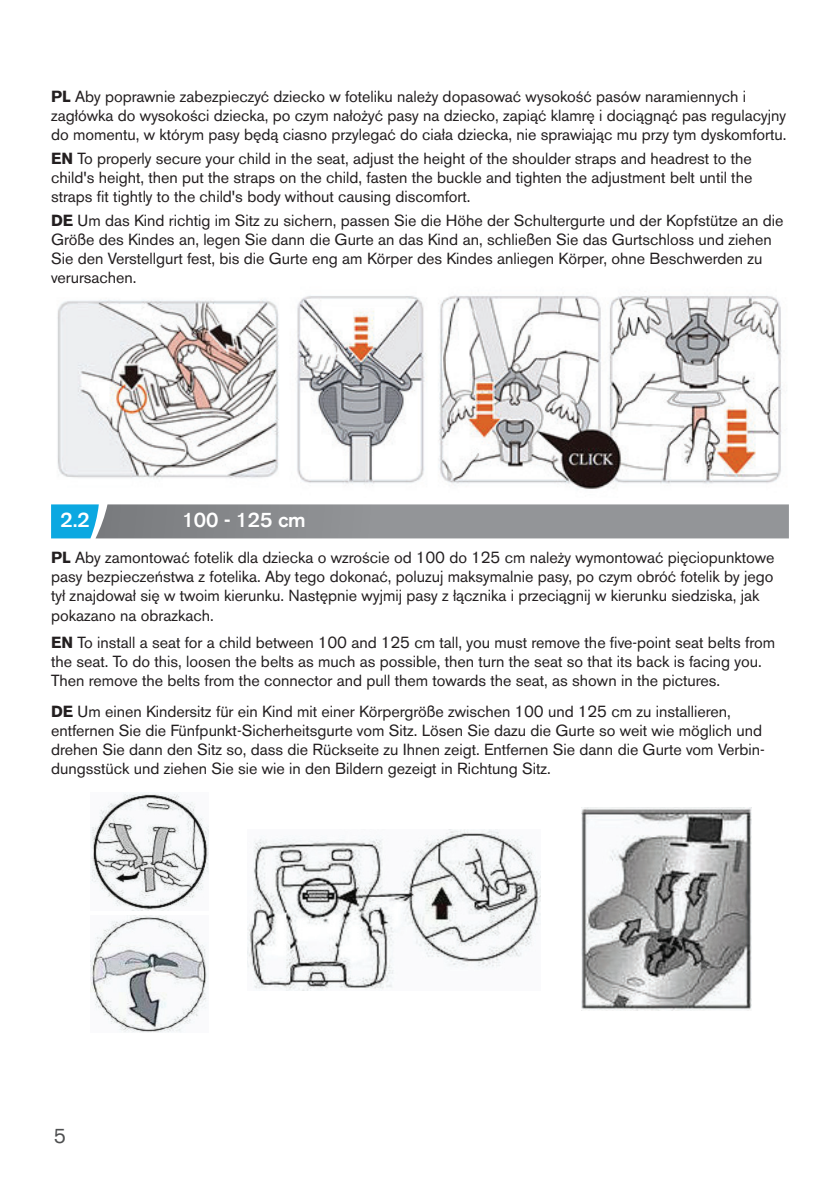
<style>
.page{position:relative;width:840px;height:1191px;background:#fff}
.page>*{position:absolute;margin:0;border:0;box-sizing:border-box;transform-origin:0 0}
.t1{font:500 20px "Volvo Sans Pro";color:#fff}
.t2{font:20px "Volvo Sans Pro";color:#4e4f50}
.t3{font:16px/19.2px "Volvo Sans Pro";color:#231f20}
.s1{font-weight:700}
</style>
<div class="page">
<img style="left:57px;top:295px;width:725px;height:194px">
<svg style="left:51px;top:504px;width:737px;height:34px;background:#889399"></svg>
<img style="left:581px;top:807px;width:170px;height:203px">
<img style="left:248px;top:829px;width:292px;height:162px">
<img style="left:90px;top:915px;width:118px;height:118px">
<img style="left:91px;top:792px;width:117px;height:118px">
<p class="t3" style="left:51px;top:86px;width:736px"><span class="s1">PL</span> Aby poprawnie zabezpieczyć dziecko w foteliku należy dopasować wysokość pasów naramiennych i zagłówka do wysokości dziecka, po czym nałożyć pasy na dziecko, zapiąć klamrę i dociągnąć pas regulacyjny do momentu, w którym pasy będą ciasno przylegać do ciała dziecka, nie sprawiając mu przy tym dyskomfortu.</p>
<p class="t3" style="left:51px;top:148px;width:702px;text-align:justify"><span class="s1">EN</span> To properly secure your child in the seat, adjust the height of the shoulder straps and headrest to the child's height, then put the straps on the child, fasten the buckle and tighten the adjustment belt until the straps fit tightly to the child's body without causing discomfort.</p>
<p class="t3" style="left:51px;top:210px;width:733px"><span class="s1">DE</span> Um das Kind richtig im Sitz zu sichern, passen Sie die Höhe der Schultergurte und der Kopfstütze an die Größe des Kindes an, legen Sie dann die Gurte an das Kind an, schließen Sie das Gurtschloss und ziehen Sie den Verstellgurt fest, bis die Gurte eng am Körper des Kindes anliegen Körper, ohne Beschwerden zu verursachen.</p>
<p class="t1" style="left:60px;top:508px;width:31px">2.2</p>
<p class="t1" style="left:182px;top:508px;width:125px">100 - 125 cm</p>
<p class="t3" style="left:51px;top:547px;width:724px"><span class="s1">PL</span> Aby zamontować fotelik dla dziecka o wzroście od 100 do 125 cm należy wymontować pięciopunktowe pasy bezpieczeństwa z fotelika. Aby tego dokonać, poluzuj maksymalnie pasy, po czym obróć fotelik by jego tył znajdował się w twoim kierunku. Następnie wyjmij pasy z łącznika i przeciągnij w kierunku siedziska, jak pokazano na obrazkach.</p>
<p class="t3" style="left:51px;top:632px;width:725px"><span class="s1">EN</span> To install a seat for a child between 100 and 125 cm tall, you must remove the five-point seat belts from the seat. To do this, loosen the belts as much as possible, then turn the seat so that its back is facing you.<br>Then remove the belts from the connector and pull them towards the seat, as shown in the pictures.</p>
<p class="t3" style="left:51px;top:701px;width:715px"><span class="s1">DE</span> Um einen Kindersitz für ein Kind mit einer Körpergröße zwischen 100 und 125 cm zu installieren, entfernen Sie die Fünfpunkt-Sicherheitsgurte vom Sitz. Lösen Sie dazu die Gurte so weit wie möglich und drehen Sie dann den Sitz so, dass die Rückseite zu Ihnen zeigt. Entfernen Sie dann die Gurte vom Verbin&shy;dungsstück und ziehen Sie sie wie in den Bildern gezeigt in Richtung Sitz.</p>
<p class="t2" style="left:54px;top:1124px;width:14px">5</p>
</div>
